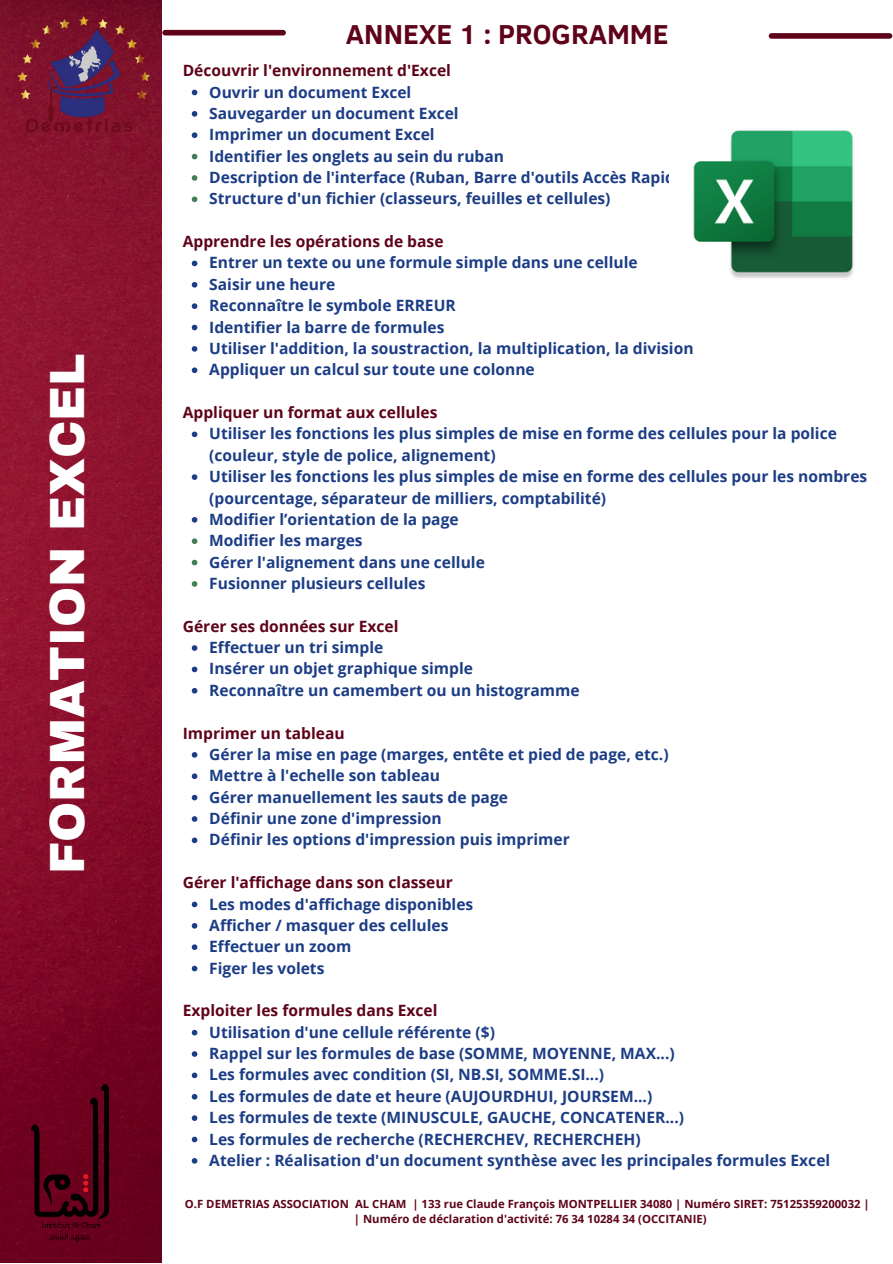
<style>
.page{position:relative;width:893px;height:1264px;background:#fff}
.page>*{position:absolute;margin:0;border:0;box-sizing:border-box;transform-origin:0 0}
.t1{font:900 48.3px "Archivo";color:#fff}
.t2{font:700 28.2px "Clear Sans";color:#5e031a}
.t3{font:700 15.6px/21.3px "Open Sans";color:#1c3d85}
.t4{font:700 15.6px "Open Sans";color:#5e031a}
.t5{font:700 11.25px/15px "Open Sans";color:#5e031a;text-align:center}
</style>
<div class="page">
<svg style="left:192px;top:90px;width:5px;height:5px"></svg>
<svg style="left:192px;top:111px;width:5px;height:6px"></svg>
<svg style="left:192px;top:132px;width:5px;height:6px"></svg>
<svg style="left:192px;top:154px;width:5px;height:5px"></svg>
<svg style="left:192px;top:175px;width:5px;height:6px"></svg>
<svg style="left:192px;top:196px;width:5px;height:6px"></svg>
<svg style="left:192px;top:260px;width:5px;height:6px"></svg>
<svg style="left:192px;top:282px;width:5px;height:5px"></svg>
<svg style="left:192px;top:303px;width:5px;height:6px"></svg>
<svg style="left:192px;top:325px;width:5px;height:5px"></svg>
<svg style="left:192px;top:346px;width:5px;height:6px"></svg>
<svg style="left:192px;top:367px;width:5px;height:6px"></svg>
<svg style="left:192px;top:431px;width:5px;height:6px"></svg>
<svg style="left:192px;top:474px;width:5px;height:6px"></svg>
<svg style="left:192px;top:517px;width:5px;height:5px"></svg>
<svg style="left:192px;top:538px;width:5px;height:6px"></svg>
<svg style="left:192px;top:559px;width:5px;height:6px"></svg>
<svg style="left:192px;top:581px;width:5px;height:5px"></svg>
<svg style="left:192px;top:645px;width:5px;height:6px"></svg>
<svg style="left:192px;top:666px;width:5px;height:6px"></svg>
<svg style="left:192px;top:688px;width:5px;height:5px"></svg>
<svg style="left:192px;top:752px;width:5px;height:5px"></svg>
<svg style="left:192px;top:773px;width:5px;height:6px"></svg>
<svg style="left:192px;top:794px;width:5px;height:6px"></svg>
<svg style="left:192px;top:816px;width:5px;height:5px"></svg>
<svg style="left:192px;top:837px;width:5px;height:6px"></svg>
<svg style="left:192px;top:901px;width:5px;height:6px"></svg>
<svg style="left:192px;top:923px;width:5px;height:5px"></svg>
<svg style="left:192px;top:944px;width:5px;height:6px"></svg>
<svg style="left:192px;top:965px;width:5px;height:6px"></svg>
<svg style="left:192px;top:1029px;width:5px;height:6px"></svg>
<svg style="left:192px;top:1051px;width:5px;height:5px"></svg>
<svg style="left:192px;top:1072px;width:5px;height:6px"></svg>
<svg style="left:192px;top:1094px;width:5px;height:5px"></svg>
<svg style="left:192px;top:1115px;width:5px;height:5px"></svg>
<svg style="left:192px;top:1136px;width:5px;height:6px"></svg>
<svg style="left:192px;top:1158px;width:5px;height:5px"></svg>
<img style="left:0;top:0;width:162px;height:1262px">
<img style="left:9px;top:16px;width:141px;height:131px">
<img style="left:31px;top:1084px;width:78px;height:156px">
<img style="left:693px;top:130px;width:161px;height:148px">
<div style="left:771px;top:33px;width:118px;height:6px;background:#5e031a"></div>
<div style="left:165px;top:30px;width:118px;height:5px;background:#5e031a"></div>
<p class="t1" style="left:42px;top:874px;width:522px;rotate:-90deg">FORMATION EXCEL</p>
<p class="t2" style="left:346px;top:13px;width:324px">ANNEXE 1 : PROGRAMME</p>
<p class="t4" style="left:183px;top:59px;width:270px">Découvrir l'environnement d'Excel</p>
<p class="t3" style="left:209px;top:81px;width:203px">Ouvrir un document Excel</p>
<p class="t3" style="left:209px;top:102px;width:251px">Sauvegarder un document Excel</p>
<p class="t3" style="left:209px;top:124px;width:227px">Imprimer un document Excel</p>
<p class="t3" style="left:209px;top:145px;width:296px">Identifier les onglets au sein du ruban</p>
<p class="t3" style="left:209px;top:166px;width:518px">Description de l'interface (Ruban, Barre d'outils Accès Rapide, etc.)</p>
<p class="t3" style="left:209px;top:188px;width:403px">Structure d'un fichier (classeurs, feuilles et cellules)</p>
<p class="t4" style="left:183px;top:230px;width:262px">Apprendre les opérations de base</p>
<p class="t3" style="left:209px;top:252px;width:430px">Entrer un texte ou une formule simple dans une cellule</p>
<p class="t3" style="left:209px;top:273px;width:128px">Saisir une heure</p>
<p class="t3" style="left:209px;top:294px;width:248px">Reconnaître le symbole ERREUR</p>
<p class="t3" style="left:209px;top:316px;width:237px">Identifier la barre de formules</p>
<p class="t3" style="left:209px;top:337px;width:486px">Utiliser l'addition, la soustraction, la multiplication, la division</p>
<p class="t3" style="left:209px;top:358px;width:327px">Appliquer un calcul sur toute une colonne</p>
<p class="t4" style="left:183px;top:401px;width:256px">Appliquer un format aux cellules</p>
<p class="t3" style="left:209px;top:423px;width:629px">Utiliser les fonctions les plus simples de mise en forme des cellules pour la police (couleur, style de police, alignement)</p>
<p class="t3" style="left:209px;top:465px;width:659px">Utiliser les fonctions les plus simples de mise en forme des cellules pour les nombres (pourcentage, séparateur de milliers, comptabilité)</p>
<p class="t3" style="left:209px;top:508px;width:251px">Modifier l’orientation de la page</p>
<p class="t3" style="left:209px;top:529px;width:155px">Modifier les marges</p>
<p class="t3" style="left:209px;top:551px;width:277px">Gérer l'alignement dans une cellule</p>
<p class="t3" style="left:209px;top:572px;width:218px">Fusionner plusieurs cellules</p>
<p class="t4" style="left:183px;top:615px;width:217px">Gérer ses données sur Excel</p>
<p class="t3" style="left:209px;top:636px;width:176px">Effectuer un tri simple</p>
<p class="t3" style="left:209px;top:657px;width:265px">Insérer un objet graphique simple</p>
<p class="t3" style="left:209px;top:679px;width:372px">Reconnaître un camembert ou un histogramme</p>
<p class="t4" style="left:183px;top:722px;width:163px">Imprimer un tableau</p>
<p class="t3" style="left:209px;top:743px;width:461px">Gérer la mise en page (marges, entête et pied de page, etc.)</p>
<p class="t3" style="left:209px;top:764px;width:232px">Mettre à l'echelle son tableau</p>
<p class="t3" style="left:209px;top:786px;width:300px">Gérer manuellement les sauts de page</p>
<p class="t3" style="left:209px;top:807px;width:234px">Définir une zone d'impression</p>
<p class="t3" style="left:209px;top:828px;width:362px">Définir les options d'impression puis imprimer</p>
<p class="t4" style="left:183px;top:871px;width:271px">Gérer l'affichage dans son classeur</p>
<p class="t3" style="left:209px;top:892px;width:265px">Les modes d'affichage disponibles</p>
<p class="t3" style="left:209px;top:914px;width:241px">Afficher / masquer des cellules</p>
<p class="t3" style="left:209px;top:935px;width:144px">Effectuer un zoom</p>
<p class="t3" style="left:209px;top:956px;width:117px">Figer les volets</p>
<p class="t4" style="left:183px;top:999px;width:256px">Exploiter les formules dans Excel</p>
<p class="t3" style="left:209px;top:1021px;width:287px">Utilisation d'une cellule référente ($)</p>
<p class="t3" style="left:209px;top:1042px;width:467px">Rappel sur les formules de base (SOMME, MOYENNE, MAX...)</p>
<p class="t3" style="left:209px;top:1063px;width:396px">Les formules avec condition (SI, NB.SI, SOMME.SI...)</p>
<p class="t3" style="left:209px;top:1085px;width:444px">Les formules de date et heure (AUJOURDHUI, JOURSEM...)</p>
<p class="t3" style="left:209px;top:1106px;width:476px">Les formules de texte (MINUSCULE, GAUCHE, CONCATENER...)</p>
<p class="t3" style="left:209px;top:1127px;width:433px">Les formules de recherche (RECHERCHEV, RECHERCHEH)</p>
<p class="t3" style="left:209px;top:1149px;width:622px">Atelier : Réalisation d'un document synthèse avec les principales formules Excel</p>
<p class="t5" style="left:185px;top:1196px;width:686px">O.F DEMETRIAS ASSOCIATION AL CHAM | 133 rue Claude François MONTPELLIER 34080 | Numéro SIRET: 75125359200032 | | Numéro de déclaration d'activité: 76 34 10284 34 (OCCITANIE)</p>
</div>
